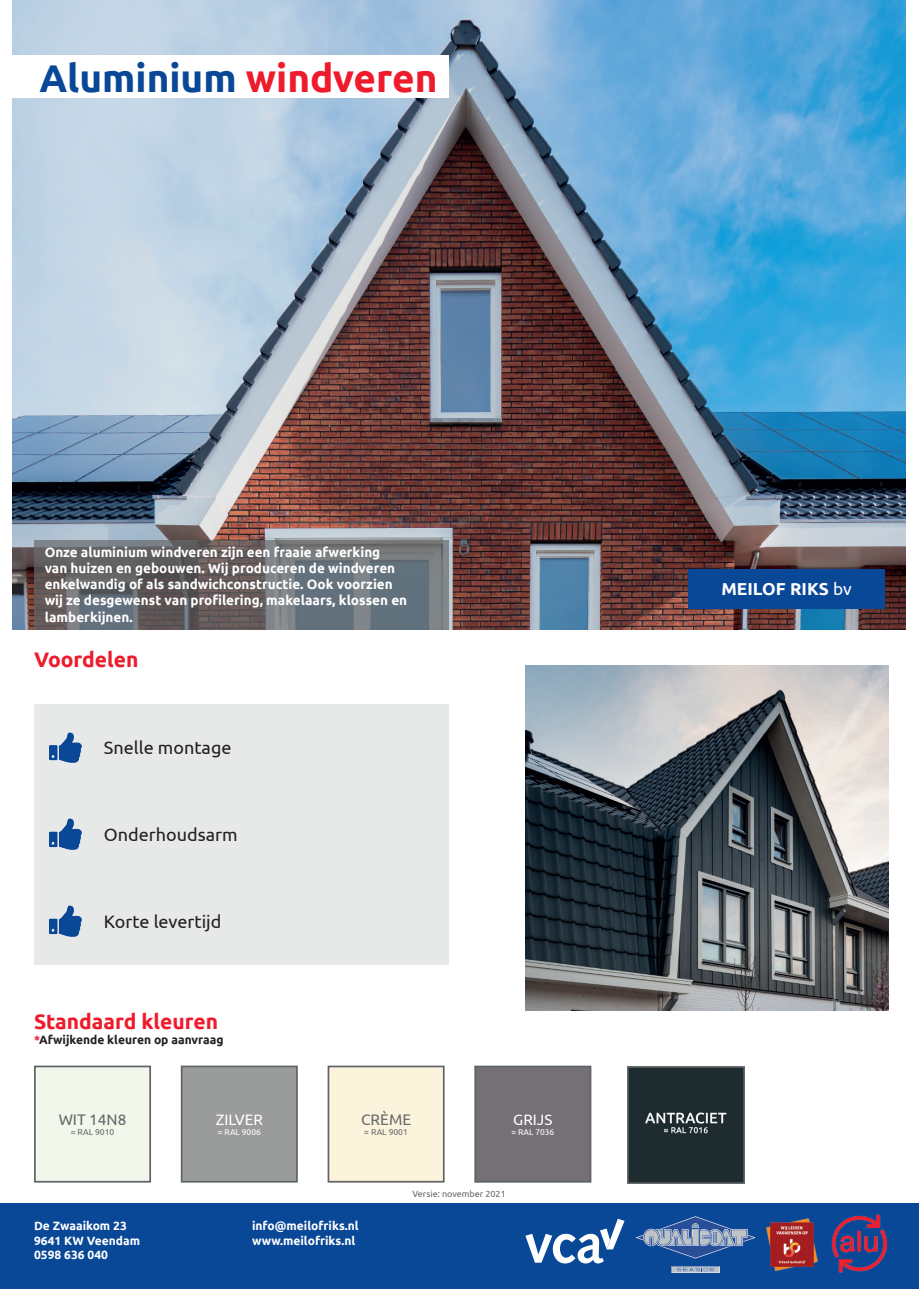
<style>
.page{position:relative;width:919px;height:1289px;background:#fff}
.page>*{position:absolute;margin:0;border:0;box-sizing:border-box;transform-origin:0 0}
.t1{font:700 38.7px "Ubuntu";color:#094797}
.t2{font:700 21px "Ubuntu";color:#ee1b2c}
.t3{font:18px "Ubuntu";color:#231f20}
.t4{font:700 17.25px "Ubuntu";color:#fff}
.t5{font:15.3px "Ubuntu";color:#66696b}
.t6{font:15.15px "Ubuntu";color:#fff}
.t7{font:15px "Ubuntu";color:#fff}
.t8{font:700 13.5px/16.2px "Ubuntu";color:#fff}
.t9{font:700 12px/14.4px "Ubuntu";color:#fff}
.t10{font:700 12px "Ubuntu";color:#231f20}
.t11{font:9px "Ubuntu";color:#66696b}
.t12{font:8.55px "Ubuntu";color:#66696b}
.t13{font:8.4px "Ubuntu";color:#fff}
.s1{color:#ee1b2c}
.s2{font-weight:400}
</style>
<div class="page">
<div style="left:0;top:1203px;width:918px;height:85px;background:#094797"></div>
<img style="left:13px;top:0;width:892px;height:629px">
<div style="left:34px;top:704px;width:415px;height:260px;background:#e7e9e9"></div>
<img style="left:50px;top:732px;width:32px;height:31px">
<img style="left:50px;top:818px;width:32px;height:31px">
<img style="left:50px;top:905px;width:32px;height:31px">
<div style="left:0;top:55px;width:449px;height:43px;background:#fff"></div>
<svg style="left:34px;top:540px;width:415px;height:89px;background:#67696e"></svg>
<div style="left:688px;top:569px;width:196px;height:39px;background:#094797"></div>
<div style="left:35px;top:1066px;width:115px;height:115px;background:#f1f7eb"></div>
<div style="left:34px;top:1065px;width:117px;height:117px;border:2px solid #5e6365"></div>
<div style="left:475px;top:1066px;width:115px;height:115px;background:#757075"></div>
<div style="left:474px;top:1065px;width:117px;height:117px;border:2px solid #5e6365"></div>
<div style="left:182px;top:1066px;width:115px;height:115px;background:#9a9c9c"></div>
<div style="left:181px;top:1065px;width:117px;height:117px;border:2px solid #5e6365"></div>
<div style="left:328px;top:1066px;width:115px;height:115px;background:#fbf3dc"></div>
<div style="left:327px;top:1065px;width:117px;height:117px;border:2px solid #5e6365"></div>
<img style="left:627px;top:1066px;width:117px;height:117px">
<img style="left:766px;top:1218px;width:50px;height:51px">
<img style="left:816px;top:1214px;width:72px;height:58px">
<svg style="left:525px;top:1219px;width:99px;height:44px"></svg>
<svg style="left:634px;top:1216px;width:123px;height:43px"></svg>
<svg style="left:670px;top:1265px;width:50px;height:8px"></svg>
<svg style="left:671px;top:1266px;width:48px;height:6px"></svg>
<img style="left:525px;top:665px;width:363px;height:345px">
<h1 class="t1" style="left:39px;top:54px;width:399px">Aluminium <span class="s1">windveren</span></h1>
<p class="t8" style="left:45px;top:543px;width:364px">Onze aluminium windveren zijn een fraaie afwerking<br>van huizen en gebouwen. Wij produceren de windveren enkelwandig of als sandwichconstructie. Ook voorzien wij ze desgewenst van profilering, makelaars, klossen en lamberkijnen.</p>
<h2 class="t2" style="left:34px;top:647px;width:106px">Voordelen</h2>
<h3 class="t3" style="left:104px;top:737px;width:129px">Snelle montage</h3>
<h3 class="t3" style="left:104px;top:824px;width:135px">Onderhoudsarm</h3>
<h3 class="t3" style="left:104px;top:910px;width:119px">Korte levertijd</h3>
<h2 class="t2" style="left:34px;top:1008px;width:186px">Standaard kleuren</h2>
<p class="t10" style="left:34px;top:1032px;width:191px"><span class="s1">*</span>Afwijkende kleuren op aanvraag</p>
<p class="t5" style="left:59px;top:1110px;width:69px">WIT 14N8</p>
<p class="t12" style="left:71px;top:1126px;width:45px">≈ RAL 9010</p>
<p class="t6" style="left:216px;top:1110px;width:49px">ZILVER</p>
<p class="t13" style="left:218px;top:1126px;width:44px">≈ RAL 9006</p>
<p class="t5" style="left:361px;top:1110px;width:51px">CRÈME</p>
<p class="t12" style="left:364px;top:1126px;width:45px">≈ RAL 9001</p>
<p class="t7" style="left:513px;top:1110px;width:41px">GRIJS</p>
<p class="t13" style="left:511px;top:1126px;width:44px">≈ RAL 7036</p>
<p class="t11" style="left:412px;top:1188px;width:95px">Versie: november 2021</p>
<p class="t9" style="left:34px;top:1218px;width:108px">De Zwaaikom 23<br>9641 KW Veendam<br>0598 636 040</p>
<p class="t9" style="left:252px;top:1218px;width:108px">info@meilofriks.nl www.meilofriks.nl</p>
<p class="t4" style="left:721px;top:578px;width:132px">MEILOF RIKS <span class="s2">bv</span></p>
</div>
